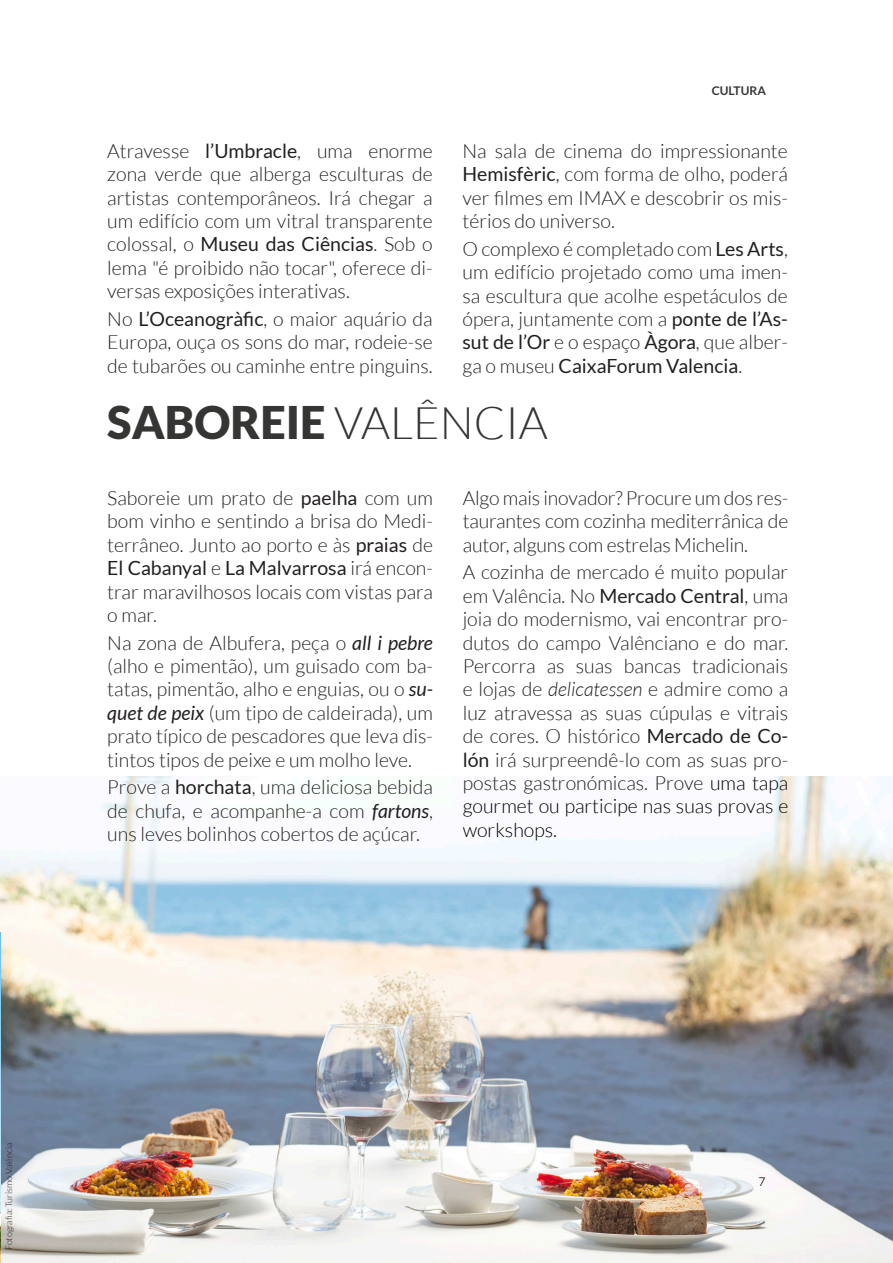
<style>
.page{position:relative;width:893px;height:1263px;background:#fff}
.page>*{position:absolute;margin:0;border:0;box-sizing:border-box;transform-origin:0 0}
.t1{font:900 45px "Lato";color:#353534}
.Body{font:300 19.5px/23.4px "Lato";color:#231f20;text-align:justify}
.t2{font:700 12px "Lato";color:#353534}
.t3{font:300 12px "Lato";color:#fff}
.Titulo_G-B{font:300 9px "Lato";color:#231f20}
.s1{font-weight:400}
.s2{font-weight:300}
.s3{font-weight:400;font-style:italic}
.s4{font-style:italic}
.s5{color:#000}
.s6{color:#353534}
</style>
<div class="page">
<img style="left:0;top:776px;width:893px;height:487px">
<hr style="left:0;top:932px;width:1px;height:331px;background:#161e2e">
<p class="Body" style="left:107px;top:139px;width:327px">Atravesse <span class="s1">l’Umbracle</span>, uma enorme zona verde que alberga esculturas de artistas contemporâneos. Irá chegar a um edifício com um vitral transparente colossal, o <span class="s1">Museu das Ciências</span>. Sob o lema "é proibido não tocar", oferece di&shy;versas exposições interativas.</p>
<p class="Body" style="left:107px;top:307px;width:327px">No <span class="s1">L’Oceanogràfic</span>, o maior aquário da Europa, ouça os sons do mar, rodeie-se de tubarões ou caminhe entre pinguins.</p>
<p class="t2" style="left:712px;top:83px;width:56px">CULTURA</p>
<p class="Body" style="left:462px;top:139px;width:327px">Na sala de cinema do impressionante <span class="s1">Hemisfèric</span>, com forma de olho, poderá ver filmes em IMAX e descobrir os mis&shy;térios do universo.</p>
<p class="Body" style="left:462px;top:237px;width:327px">O complexo é completado com <span class="s1">Les Arts</span>, um edifício projetado como uma imen&shy;sa escultura que acolhe espetáculos de ópera, juntamente com a <span class="s1">ponte de l’As&shy;sut de l’Or</span> e o espaço <span class="s1">Àgora</span>, que alber&shy;ga o museu <span class="s1">CaixaForum Valencia</span>.</p>
<h1 class="t1" style="left:107px;top:396px;width:442px">SABOREIE <span class="s2">VALÊNCIA</span></h1>
<p class="Body" style="left:107px;top:486px;width:327px">Saboreie um prato de <span class="s1">paelha</span> com um bom vinho e sentindo a brisa do Medi&shy;terrâneo. Junto ao porto e às <span class="s1">praias</span> de <span class="s1">El Cabanyal</span> e <span class="s1">La Malvarrosa</span> irá encon&shy;trar maravilhosos locais com vistas para o mar.</p>
<p class="Body" style="left:107px;top:631px;width:327px">Na zona de Albufera, peça o <span class="s3">all i pebre </span>(alho e pimentão), um guisado com ba&shy;tatas, pimentão, alho e enguias, ou o <span class="s3">su&shy;quet de peix</span> (um tipo de caldeirada), um prato típico de pescadores que leva dis&shy;tintos tipos de peixe e um molho leve.</p>
<p class="Body" style="left:107px;top:776px;width:327px">Prove a <span class="s1">horchata</span>, uma deliciosa bebida de chufa, e acompanhe-a com <span class="s3">fartons</span>, uns leves bolinhos cobertos de açúcar.</p>
<p class="Body" style="left:463px;top:486px;width:327px">Algo mais inovador? Procure um dos res&shy;taurantes com cozinha mediterrânica de autor, alguns com estrelas Michelin.</p>
<p class="Body" style="left:463px;top:561px;width:327px">A cozinha de mercado é muito popular em Valência. No <span class="s1">Mercado Central</span>, uma joia do modernismo, vai encontrar pro&shy;dutos do campo Valênciano e do mar.<br>Percorra as suas bancas tradicionais e lojas de <span class="s4">delicatessen</span> e admire como a luz atravessa as suas cúpulas e vitrais de cores. O histórico <span class="s1">Mercado de Co&shy;lón</span> irá surpreendê-lo com as suas pro&shy;postas gastronómicas. Prove <span class="s5">uma tapa gourmet ou participe nas suas provas e workshops.</span></p>
<p class="Titulo_G-B" style="left:4px;top:1250px;width:109px;rotate:-90deg">Fotografia: Turismo Valência</p>
<p class="t3" style="left:750px;top:1175px;width:16px">7<span class="s6">7</span></p>
</div>
